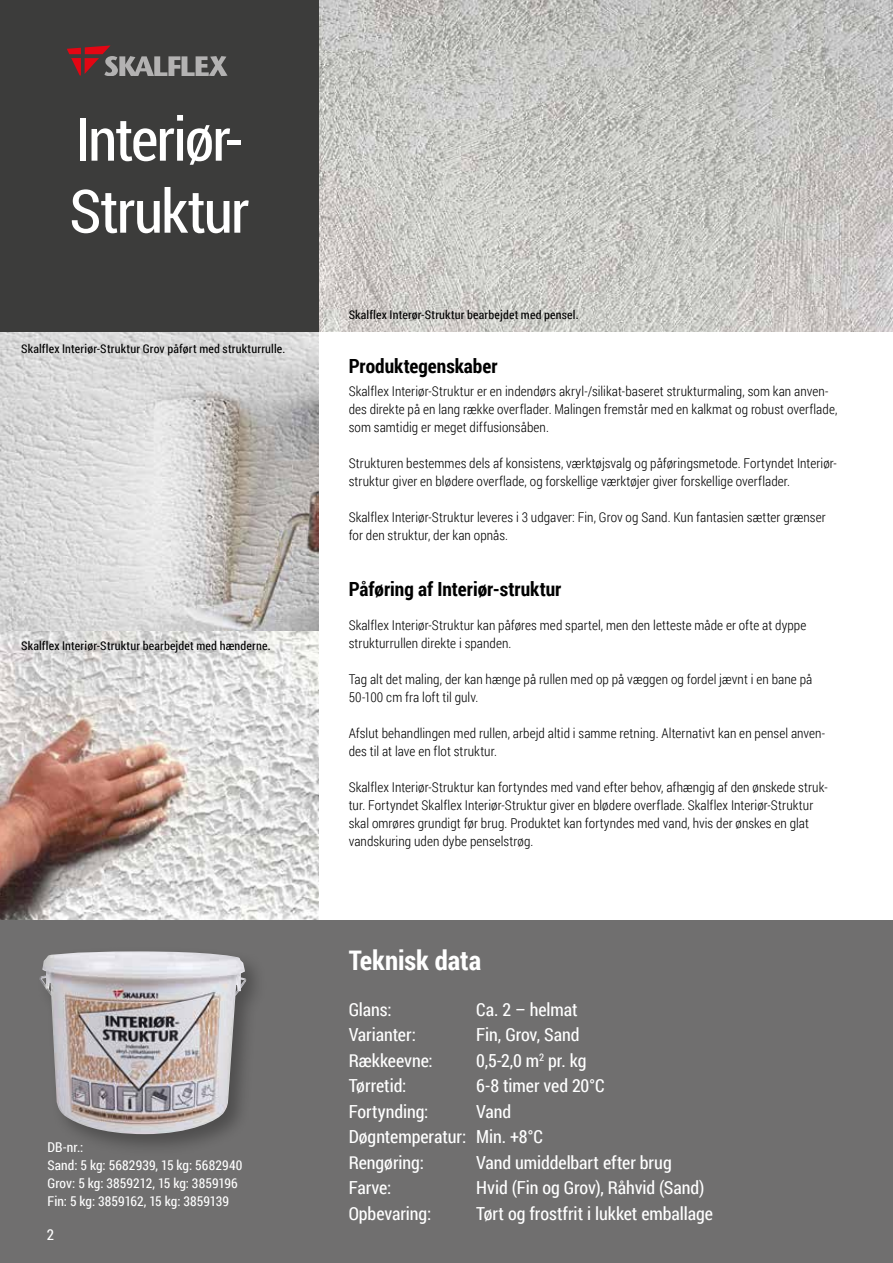
<style>
.page{position:relative;width:893px;height:1263px;background:#fff}
.page>*{position:absolute;margin:0;border:0;box-sizing:border-box;transform-origin:0 0}
.t1{font:60px/72px "Roboto Condensed";letter-spacing:-.03em;color:#fff}
.t2{font:700 27px "Roboto Condensed";letter-spacing:-.005em;color:#fff}
.t3{font:700 19.5px "Roboto Condensed";color:#000}
.t4{font:18px/25.5px "Roboto Condensed";letter-spacing:-.005em;color:#fff}
.t5{font:15px "Roboto Condensed";color:#fff}
.t6{font:300 13.5px/18px "Roboto Condensed";letter-spacing:.005em;color:#000}
.t7{font:13.5px/18px "Roboto Condensed";letter-spacing:.005em;color:#fff}
.t8{font:12px "Roboto Condensed";letter-spacing:.015em;color:#000}
</style>
<div class="page">
<img style="left:0;top:631px;width:319px;height:290px">
<div style="left:0;top:921px;width:893px;height:342px;background:#706f6f"></div>
<img style="left:0;top:332px;width:319px;height:299px">
<img style="left:319px;top:0;width:574px;height:332px">
<div style="left:0;top:0;width:319px;height:332px;background:#3c3c3b"></div>
<svg style="left:67px;top:45px;width:160px;height:30px"></svg>
<div style="left:35px;top:946px;width:233px;height:211px;background:#000;opacity:.3"></div>
<img style="left:39px;top:951px;width:208px;height:183px">
<h1 class="t1" style="left:69px;top:101px;width:182px">Interiør-<br>Struktur</h1>
<p class="t8" style="left:21px;top:340px;width:266px">Skalflex Interiør-Struktur Grov påført med strukturrulle.</p>
<p class="t8" style="left:21px;top:638px;width:251px">Skalflex Interiør-Struktur bearbejdet med hænderne.</p>
<p class="t7" style="left:47px;top:1138px;width:196px">DB-nr.:<br>Sand: 5 kg: 5682939, 15 kg: 5682940<br>Grov: 5 kg: 3859212, 15 kg: 3859196<br>Fin: 5 kg: 3859162, 15 kg: 3859139</p>
<p class="t5" style="left:47px;top:1225px;width:9px">2</p>
<p class="t8" style="left:349px;top:306px;width:231px">Skalflex Interør-Struktur bearbejdet med pensel.</p>
<h3 class="t3" style="left:349px;top:352px;width:150px">Produktegenskaber</h3>
<p class="t6" style="left:349px;top:382px;width:490px">Skalflex Interiør-Struktur er en indendørs akryl-/silikat-baseret strukturmaling, som kan anven&shy;des direkte på en lang række overflader. Malingen fremstår med en kalkmat og robust overflade, som samtidig er meget diffusionsåben.</p>
<p class="t6" style="left:349px;top:454px;width:490px">Strukturen bestemmes dels af konsistens, værktøjsvalg og påføringsmetode. Fortyndet Interiør&shy;struktur giver en blødere overflade, og forskellige værktøjer giver forskellige overflader.</p>
<p class="t6" style="left:349px;top:508px;width:479px">Skalflex Interiør-Struktur leveres i 3 udgaver: Fin, Grov og Sand. Kun fantasien sætter grænser for den struktur, der kan opnås.</p>
<h3 class="t3" style="left:349px;top:575px;width:214px">Påføring af Interiør-struktur</h3>
<p class="t6" style="left:349px;top:616px;width:459px">Skalflex Interiør-Struktur kan påføres med spartel, men den letteste måde er ofte at dyppe strukturrullen direkte i spanden.</p>
<p class="t6" style="left:349px;top:670px;width:465px">Tag alt det maling, der kan hænge på rullen med op på væggen og fordel jævnt i en bane på<br>50-100 cm fra loft til gulv.</p>
<p class="t6" style="left:349px;top:724px;width:478px">Afslut behandlingen med rullen, arbejd altid i samme retning. Alternativt kan en pensel anven&shy;des til at lave en flot struktur.</p>
<p class="t6" style="left:349px;top:778px;width:480px">Skalflex Interiør-Struktur kan fortyndes med vand efter behov, afhængig af den ønskede struk&shy;tur. Fortyndet Skalflex Interiør-Struktur giver en blødere overflade. Skalflex Interiør-Struktur skal omrøres grundigt før brug. Produktet kan fortyndes med vand, hvis der ønskes en glat vandskuring uden dybe penselstrøg.</p>
<h2 class="t2" style="left:349px;top:941px;width:134px">Teknisk data</h2>
<h3 class="t4" style="left:349px;top:996px;width:44px">Glans:</h3>
<h3 class="t4" style="left:476px;top:996px;width:103px">Ca. 2 – helmat</h3>
<h3 class="t4" style="left:349px;top:1021px;width:69px">Varianter:</h3>
<h3 class="t4" style="left:476px;top:1021px;width:105px">Fin, Grov, Sand</h3>
<h3 class="t4" style="left:349px;top:1047px;width:86px">Rækkeevne:</h3>
<h3 class="t4" style="left:476px;top:1047px;width:112px">0,5-2,0 m<sup>2</sup> pr. kg</h3>
<h3 class="t4" style="left:349px;top:1072px;width:59px">Tørretid:</h3>
<h3 class="t4" style="left:476px;top:1072px;width:130px">6-8 timer ved 20°C</h3>
<h3 class="t4" style="left:349px;top:1098px;width:81px">Fortynding:</h3>
<h3 class="t4" style="left:349px;top:1098px;width:196px;text-indent:128px">Vand<br>Døgntemperatur: Min. +8°C<br>Rengøring:</h3>
<h3 class="t4" style="left:476px;top:1149px;width:197px">Vand umiddelbart efter brug</h3>
<h3 class="t4" style="left:349px;top:1174px;width:44px">Farve:</h3>
<h3 class="t4" style="left:476px;top:1174px;width:230px">Hvid (Fin og Grov), Råhvid (Sand)</h3>
<h3 class="t4" style="left:349px;top:1200px;width:84px">Opbevaring:</h3>
<h3 class="t4" style="left:476px;top:1200px;width:238px">Tørt og frostfrit i lukket emballage</h3>
</div>
